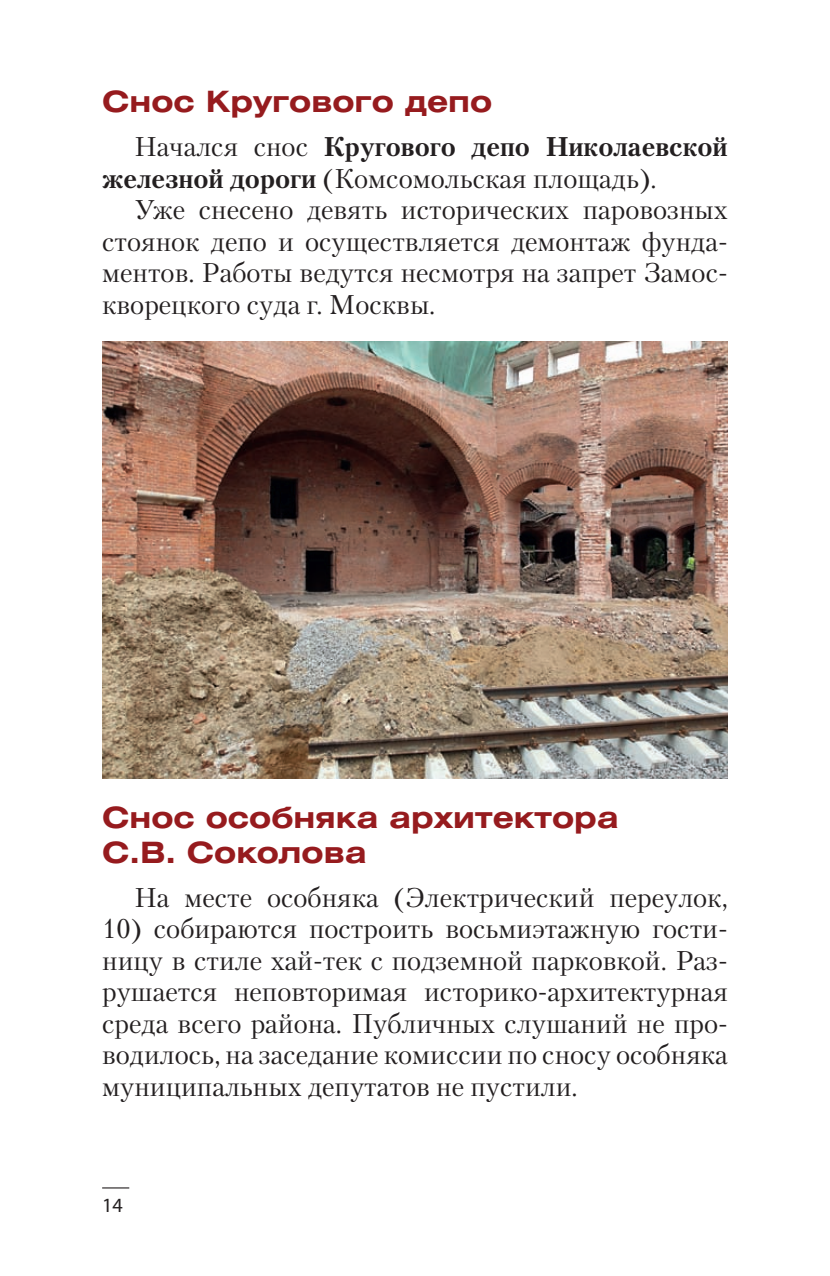
<style>
.page{position:relative;width:830px;height:1276px;background:#fff}
.page>*{position:absolute;margin:0;border:0;box-sizing:border-box;transform-origin:0 0}
.t1{font:700 29.25px/35.1px "Helios Ext";color:#961b1e}
.t2{font:27px/31.5px "Petersburg C";color:#231f20;text-align:justify}
.t3{font:700 27px/31.5px "Petersburg C";color:#231f20}
.t4{font:20.25px "Myriad Pro";color:#231f20}
.s1{font-weight:400}
</style>
<div class="page">
<svg style="left:102px;top:1187px;width:27px;height:1px"></svg>
<img style="left:102px;top:342px;width:625px;height:437px">
<p class="t1" style="left:102px;top:87px;width:391px">Снос Кругового депо</p>
<p class="t3" style="left:102px;top:133px;width:627px;text-indent:32px"><span class="s1">Начался снос</span> Кругового депо Николаевской железной дороги <span class="s1">(Комсомольская площадь).</span></p>
<p class="t2" style="left:102px;top:196px;width:627px;text-indent:32px">Уже снесено девять исторических паровозных стоянок депо и осуществляется демонтаж фунда&shy;ментов. Работы ведутся несмотря на запрет Замос&shy;кворецкого суда г. Москвы.</p>
<p class="t1" style="left:102px;top:802px;width:518px">Снос особняка архитектора<br>С.В. Соколова</p>
<p class="t2" style="left:134px;top:883px;width:595px">На месте особняка (Электрический переулок,</p>
<p class="t2" style="left:102px;top:915px;width:627px">10) собираются построить восьмиэтажную гости&shy;ницу в стиле хай-тек с подземной парковкой. Раз&shy;рушается неповторимая историко-архитектурная среда всего района. Публичных слушаний не про&shy;водилось, на заседание комиссии по сносу особняка муниципальных депутатов не пустили.</p>
<p class="t4" style="left:102px;top:1197px;width:22px">14</p>
</div>
